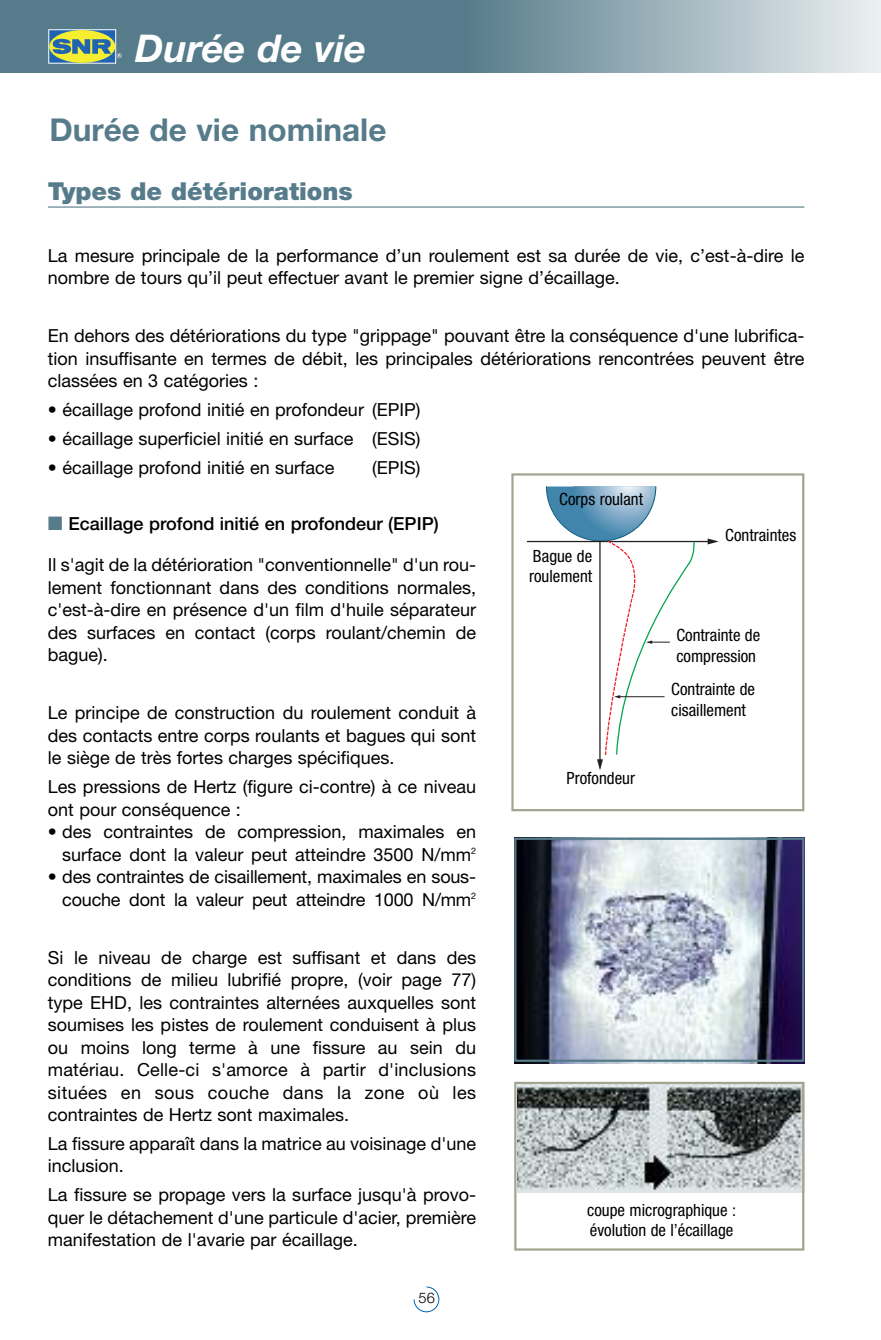
<style>
.page{position:relative;width:881px;height:1340px;background:#fff}
.page>*{position:absolute;margin:0;border:0;box-sizing:border-box;transform-origin:0 0}
.t1{font:italic 700 38.25px "Helvetica Neue";color:#fff}
.t2{font:700 31.5px "Helvetica Neue";color:#567b8a}
.t3{font:900 24.75px "Helvetica Neue";color:#567b8a}
.t4{font:18px/22.5px "Helvetica Neue";color:#000;text-align:justify}
.t5{font:500 18px "Helvetica Neue";color:#000}
.t6{font:condensed 16.88px/20.2px "Helvetica Neue";color:#000}
.t7{font:300 14.62px "Helvetica Neue";color:#000}
.s1{font-family:"European Pi Three";font-weight:400;color:#567b8a}
</style>
<div class="page">
<img style="left:514px;top:840px;width:290px;height:223px">
<img style="left:517px;top:1084px;width:284px;height:108px">
<svg style="left:413px;top:1286px;width:26px;height:26px"></svg>
<div style="left:464px;top:0;width:416px;height:72px;background:linear-gradient(to right,#567c8a,#ecf0f1)"></div>
<div style="left:0;top:0;width:464px;height:72px;background:#567b8a"></div>
<div style="left:49px;top:30px;width:67px;height:33px;background:#2064b1"></div>
<div style="left:49px;top:30px;width:66px;height:33px;background:#f6ee31;border-radius:50%"></div>
<svg style="left:53px;top:39px;width:58px;height:15px"></svg>
<svg style="left:117px;top:53px;width:5px;height:5px"></svg>
<hr style="left:526px;top:541px;width:183px;height:1px;background:#231f20">
<svg style="left:707px;top:538px;width:11px;height:6px"></svg>
<svg style="left:545px;top:486px;width:150px;height:284px"></svg>
<div style="left:511px;top:473px;width:293px;height:338px;border:2px solid #a3a592"></div>
<hr style="left:48px;top:206px;width:756px;height:2px;background:#567b8a">
<div style="left:514px;top:837px;width:290px;height:224px;border:2px solid #567b8a"></div>
<div style="left:514px;top:1081px;width:290px;height:169px;border:2px solid #a3a592"></div>
<h1 class="t1" style="left:135px;top:35px;width:232px">Durée de vie</h1>
<h2 class="t2" style="left:49px;top:119px;width:338px">Durée de vie nominale</h2>
<h3 class="t3" style="left:48px;top:182px;width:306px">Types de détériorations</h3>
<p class="t4" style="left:48px;top:246px;width:757px">La mesure principale de la performance d’un roulement est sa durée de vie, c’est-à-dire le nombre de tours qu’il peut effectuer avant le premier signe d’écaillage.</p>
<p class="t4" style="left:48px;top:326px;width:757px">En dehors des détériorations du type "grippage" pouvant être la conséquence d'une lubrifica&shy;tion insuffisante en termes de débit, les principales détériorations rencontrées peuvent être classées en 3 catégories :</p>
<p class="t4" style="left:48px;top:400px;width:374px">• écaillage profond initié en profondeur (EPIP)</p>
<p class="t4" style="left:48px;top:429px;width:374px">• écaillage superficiel initié en surface (ESIS)</p>
<p class="t4" style="left:48px;top:458px;width:288px">• écaillage profond initié en surface</p>
<p class="t4" style="left:372px;top:458px;width:50px">(EPIS)</p>
<p class="t5" style="left:48px;top:517px;width:392px"><span class="s1">-</span> Ecaillage profond initié en profondeur (EPIP)</p>
<p class="t4" style="left:48px;top:555px;width:429px">Il s'agit de la détérioration "conventionnelle" d'un rou&shy;lement fonctionnant dans des conditions normales, c'est-à-dire en présence d'un film d'huile séparateur des surfaces en contact (corps roulant/chemin de bague).</p>
<p class="t6" style="left:559px;top:491px;width:85px">Corps roulant</p>
<p class="t6" style="left:725px;top:526px;width:72px">Contraintes</p>
<p class="t6" style="left:529px;top:547px;width:65px">Bague de roulement</p>
<p class="t6" style="left:676px;top:626px;width:85px">Contrainte de compression</p>
<p class="t6" style="left:671px;top:680px;width:85px">Contrainte de cisaillement</p>
<p class="t4" style="left:48px;top:703px;width:429px">Le principe de construction du roulement conduit à des contacts entre corps roulants et bagues qui sont le siège de très fortes charges spécifiques.</p>
<p class="t4" style="left:48px;top:777px;width:429px">Les pressions de Hertz (figure ci-contre) à ce niveau ont pour conséquence :</p>
<p class="t4" style="left:48px;top:822px;width:429px;text-align:right">• des contraintes de compression, maximales en surface dont la valeur peut atteindre 3500 N/mm<sup>2</sup></p>
<p class="t4" style="left:48px;top:867px;width:429px;text-align:right">• des contraintes de cisaillement, maximales en sous&shy;couche dont la valeur peut atteindre 1000 N/mm<sup>2</sup></p>
<p class="t6" style="left:566px;top:769px;width:70px">Profondeur</p>
<p class="t4" style="left:48px;top:947px;width:429px">Si le niveau de charge est suffisant et dans des conditions de milieu lubrifié propre, (voir page 77) type EHD, les contraintes alternées auxquelles sont soumises les pistes de roulement conduisent à plus ou moins long terme à une fissure au sein du matériau. Celle-ci s'amorce à partir d'inclusions situées en sous couche dans la zone où les contraintes de Hertz sont maximales.</p>
<p class="t4" style="left:48px;top:1134px;width:429px">La fissure apparaît dans la matrice au voisinage d'une inclusion.</p>
<p class="t4" style="left:48px;top:1185px;width:429px">La fissure se propage vers la surface jusqu'à provo&shy;quer le détachement d'une particule d'acier, première manifestation de l'avarie par écaillage.</p>
<p class="t7" style="left:418px;top:1292px;width:18px">56</p>
<p class="t6" style="left:587px;top:1201px;width:150px">coupe micrographique : évolution de l’écaillage</p>
</div>
